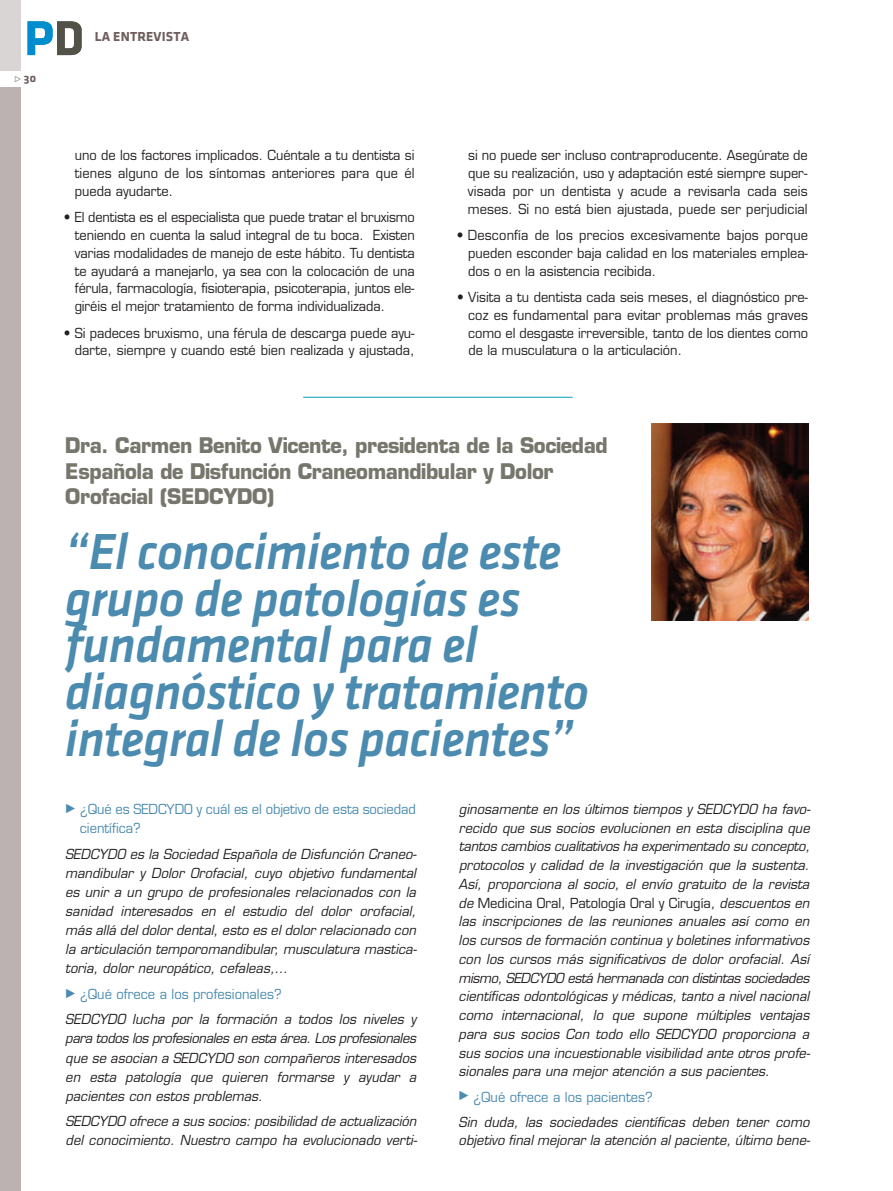
<style>
.page{position:relative;width:893px;height:1191px;background:#fff}
.page>*{position:absolute;margin:0;border:0;box-sizing:border-box;transform-origin:0 0}
.t1{font:italic 500 52.5px/46.5px "Klavika";letter-spacing:-.01em;color:#4b8baf;scale:.95 1}
.t2{font:50.7px "Klavika Bold Bold OSTF";color:#008dce}
.t3{font:700 21px/25.2px "Eurostile";letter-spacing:-.02em;color:#77766c;scale:.95 1}
.t4{font:italic 13.5px/18.8px "Eurostile";letter-spacing:.005em;color:#231f20;text-align:justify;scale:.96 1}
.t5{font:13.5px/17.9px "Eurostile";color:#231f20;text-align:justify;scale:.95 1}
.t6{font:13.5px/19px "Eurostile";letter-spacing:-.005em;color:#4b8baf;scale:.96 1}
.t7{font:13.5px "Klavika Bold Bold OSTF";letter-spacing:.015em;color:#6f5e5e}
.t8{font:12px "Klavika Bold Bold OSTF";color:#6f5e5e}
.s1{color:#535249}
.s2{font-family:"Klavika Arrows";font-weight:300}
.s3{font-family:"Klavika Arrows";font-weight:300;font-style:normal;color:#4b8baf}
.s4{font-style:normal;color:#4b8baf}
.s5{font-style:normal}
</style>
<div class="page">
<div style="left:0;top:0;width:21px;height:71px;background:#dad5d5"></div>
<div style="left:0;top:87px;width:21px;height:1104px;background:#bcb2b1"></div>
<hr style="left:303px;top:397px;width:270px;height:1px;background:#059dba">
<img style="left:651px;top:423px;width:158px;height:197px">
<p class="t2" style="left:24px;top:21px;width:61px">P<span class="s1">D</span></p>
<p class="t7" style="left:95px;top:32px;width:96px">LA ENTREVISTA</p>
<p class="t8" style="left:14px;top:74px;width:23px"><span class="s2">7</span>30</p>
<p class="t5" style="left:75px;top:148px;width:359px">uno de los factores implicados. Cuéntale a tu dentista si tienes alguno de los síntomas anteriores para que él pueda ayudarte.</p>
<p class="t5" style="left:75px;top:210px;width:360px;text-indent:-11px">• El dentista es el especialista que puede tratar el bruxismo teniendo en cuenta la salud integral de tu boca. Existen varias modalidades de manejo de este hábito. Tu dentista te ayudará a manejarlo, ya sea con la colocación de una férula, farmacología, fisioterapia, psicoterapia, juntos ele&shy;giréis el mejor tratamiento de forma individualizada.</p>
<p class="t5" style="left:64px;top:325px;width:371px;text-align:right">• Si padeces bruxismo, una férula de descarga puede ayu&shy;darte, siempre y cuando esté bien realizada y ajustada,</p>
<p class="t5" style="left:468px;top:148px;width:359px">si no puede ser incluso contraproducente. Asegúrate de que su realización, uso y adaptación esté siempre super&shy;visada por un dentista y acude a revisarla cada seis meses. Si no está bien ajustada, puede ser perjudicial</p>
<p class="t5" style="left:468px;top:227px;width:359px;text-indent:-11px">• Desconfía de los precios excesivamente bajos porque pueden esconder baja calidad en los materiales emplea&shy;dos o en la asistencia recibida.</p>
<p class="t5" style="left:468px;top:289px;width:359px;text-indent:-11px">• Visita a tu dentista cada seis meses, el diagnóstico pre&shy;coz es fundamental para evitar problemas más graves como el desgaste irreversible, tanto de los dientes como de la musculatura o la articulación.</p>
<p class="t3" style="left:65px;top:435px;width:572px">Dra. Carmen Benito Vicente, presidenta de la Sociedad<br>Española de Disfunción Craneomandibular y Dolor<br>Orofacial (SEDCYDO)</p>
<p class="t1" style="left:65px;top:534px;width:553px">“El conocimiento de este grupo de patologías es fundamental para el diagnóstico y tratamiento integral de los pacientes”</p>
<p class="t6" style="left:80px;top:801px;width:352px;text-indent:-15px"><span class="s2">1</span> ¿Qué es SEDCYDO y cuál es el objetivo de esta sociedad científica?</p>
<p class="t4" style="left:65px;top:845px;width:368px">SEDCYDO es la Sociedad Española de Disfunción Craneo&shy;mandibular y Dolor Orofacial, cuyo objetivo fundamental es unir a un grupo de profesionales relacionados con la sanidad interesados en el estudio del dolor orofacial, más allá del dolor dental, esto es el dolor relacionado con la articulación temporomandibular, musculatura mastica&shy;toria, dolor neuropático, cefaleas,…</p>
<p class="t4" style="left:65px;top:982px;width:367px;line-height:25.5px"><span class="s3">1</span> <span class="s4">¿Qué ofrece a los profesionales?<br></span>SEDCYDO lucha por la formación a todos los niveles y</p>
<p class="t4" style="left:65px;top:1030px;width:367px">para todos los profesionales en esta área. Los profesionales que se asocian a SEDCYDO son compañeros interesados en esta patología que quieren formarse y ayudar a pacientes con estos problemas.</p>
<p class="t4" style="left:65px;top:1113px;width:368px">SEDCYDO ofrece a sus socios: posibilidad de actualización del conocimiento. Nuestro campo ha evolucionado verti-</p>
<p class="t4" style="left:458px;top:801px;width:368px">ginosamente en los últimos tiempos y SEDCYDO ha favo&shy;recido que sus socios evolucionen en esta disciplina que tantos cambios cualitativos ha experimentado su concepto, protocolos y calidad de la investigación que la sustenta.<br>Así, proporciona al socio, el envío gratuito de la revista de <span class="s5">Medicina Oral, Patología Oral y Cirugía</span>, descuentos en las inscripciones de las reuniones anuales así como en los cursos de formación continua y boletines informativos con los cursos más significativos de dolor orofacial. Así mismo, SEDCYDO está hermanada con distintas sociedades científicas odontológicas y médicas, tanto a nivel nacional como internacional, lo que supone múltiples ventajas para sus socios Con todo ello SEDCYDO proporciona a sus socios una incuestionable visibilidad ante otros profe&shy;sionales para una mejor atención a sus pacientes.</p>
<p class="t4" style="left:459px;top:1085px;width:367px;line-height:25px"><span class="s3">1</span> <span class="s4">¿Qué ofrece a los pacientes?<br></span>Sin duda, las sociedades científicas deben tener como</p>
<p class="t4" style="left:459px;top:1132px;width:368px">objetivo final mejorar la atención al paciente, último bene-</p>
</div>
